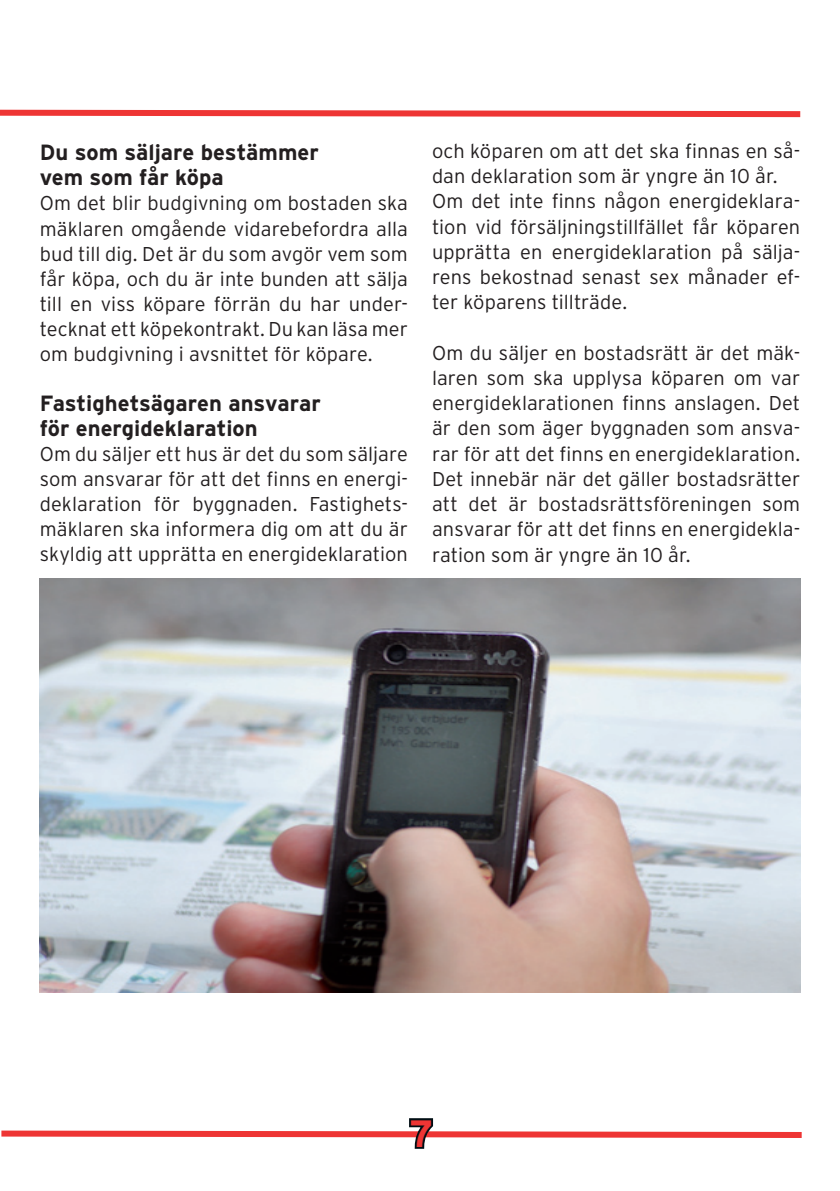
<style>
.page{position:relative;width:840px;height:1191px;background:#fff}
.page>*{position:absolute;margin:0;border:0;box-sizing:border-box;transform-origin:0 0}
.t1{font:700 38px "Interstate";color:#ee3534}
.t2{font:700 22px/25px "Interstate";color:#231f20}
.t3{font:300 20px/25.2px "Interstate";letter-spacing:.005em;color:#231f20;text-align:justify}
</style>
<div class="page">
<img style="left:40px;top:578px;width:759px;height:414px">
<svg style="left:0;top:109px;width:801px;height:9px"></svg>
<svg style="left:1px;top:1118px;width:801px;height:31px"></svg>
<p class="t2" style="left:40px;top:140px;width:280px">Du som säljare bestämmer vem som får köpa</p>
<p class="t3" style="left:40px;top:191px;width:369px">Om det blir budgivning om bostaden ska mäklaren omgående vidarebefordra alla bud till dig. Det är du som avgör vem som får köpa, och du är inte bunden att sälja till en viss köpare förrän du har under&shy;tecknat ett köpekontrakt. Du kan läsa mer om budgivning i avsnittet för köpare.</p>
<p class="t2" style="left:40px;top:391px;width:282px">Fastighetsägaren ansvarar för energideklaration</p>
<p class="t3" style="left:40px;top:441px;width:369px">Om du säljer ett hus är det du som säljare som ansvarar för att det finns en energi&shy;deklaration för byggnaden. Fastighets&shy;mäklaren ska informera dig om att du är skyldig att upprätta en energideklaration</p>
<p class="t3" style="left:432px;top:138px;width:369px;text-align:left">och köparen om att det ska finnas en så&shy;dan deklaration som är yngre än 10 år.<br>Om det inte finns någon energideklara&shy;tion vid försäljningstillfället får köparen upprätta en energideklaration på sälja&shy;rens bekostnad senast sex månader ef&shy;ter köparens tillträde.</p>
<p class="t3" style="left:432px;top:340px;width:369px">Om du säljer en bostadsrätt är det mäk&shy;laren som ska upplysa köparen om var energideklarationen finns anslagen. Det är den som äger byggnaden som ansva&shy;rar för att det finns en energideklaration.<br>Det innebär när det gäller bostadsrätter att det är bostadsrättsföreningen som ansvarar för att det finns en energidekla&shy;ration som är yngre än 10 år.</p>
<h1 class="t1" style="left:409px;top:1112px;width:25px">7</h1>
</div>
